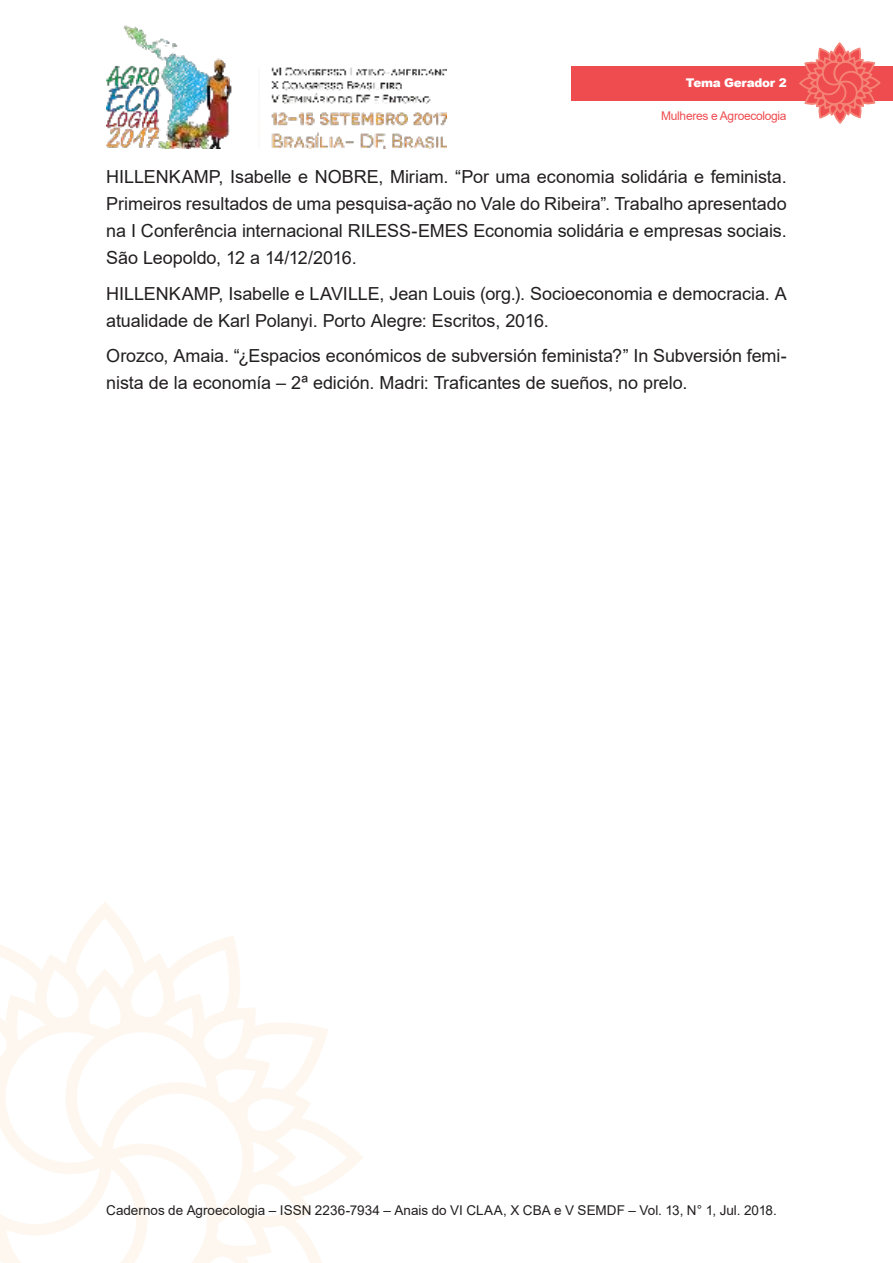
<style>
.page{position:relative;width:893px;height:1263px;background:#fff}
.page>*{position:absolute;margin:0;border:0;box-sizing:border-box;transform-origin:0 0}
.t1{font:18px/27px "Arial";letter-spacing:-.005em;color:#221f1f}
.t2{font:13.5px "Arial";color:#221f1f}
.t3{font:12px "Arial";letter-spacing:-.025em;color:#ef4c50}
.t4{font:900 12px "Arial";letter-spacing:-.025em;color:#fff}
</style>
<div class="page">
<img style="left:106px;top:25px;width:340px;height:124px">
<svg style="left:0;top:910px;width:363px;height:353px"></svg>
<div style="left:571px;top:66px;width:322px;height:34px;background:#ef4c50"></div>
<svg style="left:798px;top:43px;width:83px;height:81px"></svg>
<p class="t4" style="left:686px;top:76px;width:102px">Tema Gerador 2</p>
<p class="t3" style="left:661px;top:112px;width:127px">Mulheres e Agroecologia</p>
<p class="t1" style="left:106px;top:165px;width:682px;text-align:justify">HILLENKAMP, Isabelle e NOBRE, Miriam. “Por uma economia solidária e feminista.<br>Primeiros resultados de uma pesquisa-ação no Vale do Ribeira”. Trabalho apresentado na I Conferência internacional RILESS-EMES Economia solidária e empresas sociais.<br>São Leopoldo, 12 a 14/12/2016.</p>
<p class="t1" style="left:106px;top:282px;width:682px">HILLENKAMP, Isabelle e LAVILLE, Jean Louis (org.). Socioeconomia e democracia. A atualidade de Karl Polanyi. Porto Alegre: Escritos, 2016.</p>
<p class="t1" style="left:106px;top:344px;width:682px">Orozco, Amaia. “¿Espacios económicos de subversión feminista?” In Subversión femi&shy;nista de la economía – 2ª edición. Madri: Traficantes de sueños, no prelo.</p>
<p class="t2" style="left:106px;top:1205px;width:672px">Cadernos de Agroecologia – ISSN 2236-7934 – Anais do VI CLAA, X CBA e V SEMDF – Vol. 13, N° 1, Jul. 2018.</p>
</div>
